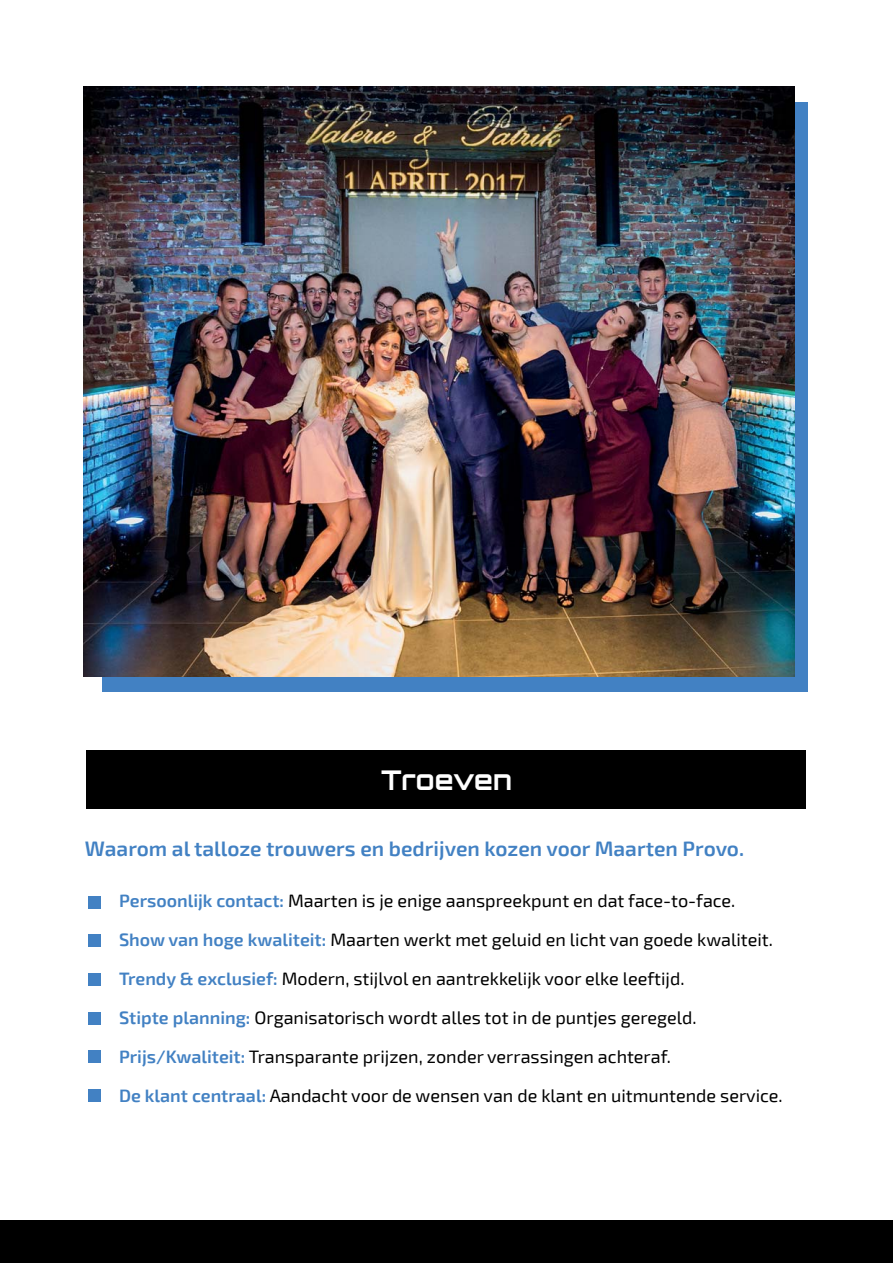
<style>
.page{position:relative;width:893px;height:1263px;background:#fff}
.page>*{position:absolute;margin:0;border:0;box-sizing:border-box;transform-origin:0 0}
.t1{font:700 27.15px "Orbitron";color:#fff}
.t2{font:600 21px "Exo 2";color:#4281c3}
.t3{font:18px/39px "Exo 2";color:#000}
.s1{font-weight:600;color:#4281c3}
</style>
<div class="page">
<div style="left:0;top:1220px;width:893px;height:43px;background:#000"></div>
<div style="left:102px;top:103px;width:705px;height:589px;background:#4281c3"></div>
<img style="left:84px;top:87px;width:710px;height:589px">
<div style="left:87px;top:750px;width:719px;height:58px;background:#000"></div>
<div style="left:88px;top:896px;width:13px;height:12px;background:#4281c3"></div>
<div style="left:88px;top:935px;width:13px;height:12px;background:#4281c3"></div>
<div style="left:88px;top:973px;width:13px;height:13px;background:#4281c3"></div>
<div style="left:88px;top:1012px;width:13px;height:12px;background:#4281c3"></div>
<div style="left:88px;top:1051px;width:13px;height:12px;background:#4281c3"></div>
<div style="left:88px;top:1089px;width:13px;height:13px;background:#4281c3"></div>
<h1 class="t1" style="left:381px;top:769px;width:132px">Troeven</h1>
<p class="t2" style="left:85px;top:835px;width:660px">Waarom al talloze trouwers en bedrijven kozen voor Maarten Provo.</p>
<p class="t3" style="left:119px;top:881px;width:665px"><span class="s1">Persoonlijk contact:</span> Maarten is je enige aanspreekpunt en dat face-to-face.<br><span class="s1">Show van hoge kwaliteit:</span> Maarten werkt met geluid en licht van goede kwaliteit.<br><span class="s1">Trendy &amp; exclusief:</span> Modern, stijlvol en aantrekkelijk voor elke leeftijd.<br><span class="s1">Stipte planning:</span> Organisatorisch wordt alles tot in de puntjes geregeld.<br><span class="s1">Prijs/Kwaliteit:</span> Transparante prijzen, zonder verrassingen achteraf.<br><span class="s1">De klant centraal:</span> Aandacht voor de wensen van de klant en uitmuntende service.</p>
</div>
